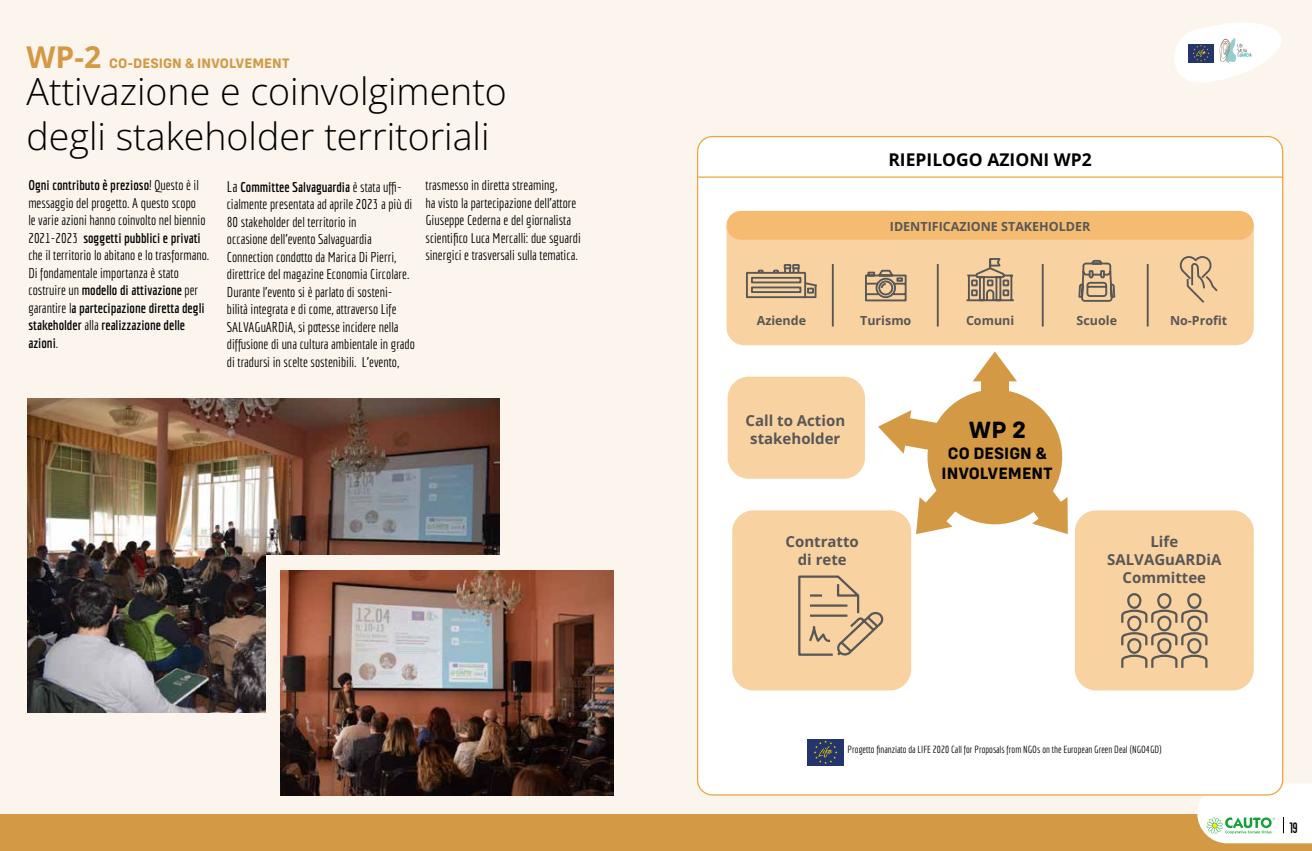
<style>
.page{position:relative;width:1312px;height:851px;background:#fff}
.page>*{position:absolute;margin:0;border:0;box-sizing:border-box;transform-origin:0 0}
.t1{font:300 37.5px/45px "Open Sans";color:#000}
.t2{font:700 24.25px "Config Rounded";color:#000}
.t3{font:700 17.5px "Open Sans";color:#000}
.t4{font:700 17px/20.4px "Config Rounded";color:#000;text-align:center}
.t5{font:700 15px/18px "Open Sans";color:#575756;text-align:center}
.t6{font:15px "LIQUIDO Reguar";color:#000}
.t7{font:700 14.12px "Config Rounded";color:#d39945}
.t8{font:13.75px/17.5px "Economica";color:#000}
.t9{font:700 12.5px "Open Sans";color:#575756}
.t10{font:10px "Economica";color:#000}
.s1{font-family:"Open Sans";font-size:30px}
.s2{font-weight:700}
.s3{font-size:15px}
</style>
<div class="page">
<div style="left:0;top:0;width:1311px;height:814px;background:#fbf5ed"></div>
<div style="left:0;top:814px;width:1311px;height:36px;background:#d39945"></div>
<svg style="left:1171px;top:21px;width:112px;height:63px"></svg>
<svg style="left:1196px;top:783px;width:115px;height:60px"></svg>
<div style="left:697px;top:136px;width:585px;height:658px;background:#fff;border-radius:15px"></div>
<img style="left:28px;top:398px;width:471px;height:314px">
<hr style="left:698px;top:176px;width:584px;height:2px;background:#f0a33c">
<div style="left:732px;top:510px;width:179px;height:180px;background:#f9d2a2;border-radius:21px"></div>
<div style="left:726px;top:211px;width:527px;height:134px;background:#f9d2a2;border-radius:18px"></div>
<div style="left:726px;top:211px;width:527px;height:29px;background:#f5bb71;border-radius:14px"></div>
<svg style="left:746px;top:264px;width:71px;height:35px"></svg>
<svg style="left:1179px;top:256px;width:39px;height:47px"></svg>
<svg style="left:966px;top:258px;width:48px;height:44px"></svg>
<svg style="left:1078px;top:259px;width:37px;height:43px"></svg>
<svg style="left:865px;top:269px;width:42px;height:33px"></svg>
<hr style="left:831px;top:264px;width:2px;height:62px;background:#575756">
<hr style="left:936px;top:264px;width:2px;height:62px;background:#575756">
<hr style="left:1041px;top:264px;width:2px;height:62px;background:#575756">
<hr style="left:1146px;top:264px;width:2px;height:62px;background:#575756">
<svg style="left:798px;top:575px;width:86px;height:81px"></svg>
<div style="left:1074px;top:510px;width:179px;height:180px;background:#f9d2a2;border-radius:21px"></div>
<svg style="left:1121px;top:593px;width:87px;height:75px"></svg>
<div style="left:266px;top:555px;width:329px;height:180px;background:#fbf5ed"></div>
<img style="left:280px;top:570px;width:333px;height:225px">
<div style="left:807px;top:738px;width:36px;height:27px;background:#24346c"></div>
<svg style="left:814px;top:740px;width:23px;height:24px"></svg>
<svg style="left:877px;top:351px;width:191px;height:183px"></svg>
<div style="left:727px;top:376px;width:137px;height:102px;background:#f9d2a2;border-radius:21px"></div>
<p class="t7" style="left:27px;top:54px;width:265px"><span class="s1">WP-2</span> CO-DESIGN &amp; INVOLVEMENT</p>
<h1 class="t1" style="left:27px;top:67px;width:482px">Attivazione e coinvolgimento degli stakeholder territoriali</h1>
<p class="t8" style="left:28px;top:176px;width:182px"><span class="s2">Ogni contributo è prezioso</span>! Questo è il messaggio del progetto. A questo scopo<br>le varie azioni hanno coinvolto nel biennio 2021-2023 <span class="s2">soggetti pubblici e privati </span>che il territorio lo abitano e lo trasformano.<br>Di fondamentale importanza è stato costruire un <span class="s2">modello di attivazione</span> per garantire l<span class="s2">a partecipazione diretta degli stakeholder</span> alla <span class="s2">realizzazione delle azioni</span>.</p>
<p class="t8" style="left:227px;top:178px;width:189px"><span class="s3">La</span> <span class="s2">Committee Salvaguardia</span> è stata uffi&shy;cialmente presentata ad aprile 2023 a più di 80 stakeholder del territorio in<br>occasione dell’evento Salvaguardia Connection condotto da Marica Di Pierri, direttrice del magazine Economia Circolare.<br>Durante l’evento si è parlato di sosteni&shy;bilità integrata e di come, attraverso Life SALVAGuARDiA, si potesse incidere nella diffusione di una cultura ambientale in grado di tradursi in scelte sostenibili. L’evento,</p>
<p class="t8" style="left:425px;top:176px;width:157px">trasmesso in diretta streaming,<br>ha visto la partecipazione dell’attore Giuseppe Cederna e del giornalista scientifico Luca Mercalli: due sguardi sinergici e trasversali sulla tematica.</p>
<p class="t3" style="left:888px;top:147px;width:205px">RIEPILOGO AZIONI WP2</p>
<p class="t9" style="left:889px;top:218px;width:202px">IDENTIFICAZIONE STAKEHOLDER</p>
<p class="t9" style="left:756px;top:311px;width:51px">Aziende</p>
<p class="t9" style="left:860px;top:311px;width:53px">Turismo</p>
<p class="t9" style="left:965px;top:311px;width:50px">Comuni</p>
<p class="t9" style="left:1076px;top:311px;width:42px">Scuole</p>
<p class="t9" style="left:1169px;top:311px;width:59px">No-Profit</p>
<p class="t5" style="left:745px;top:410px;width:101px">Call to Action stakeholder</p>
<p class="t5" style="left:785px;top:532px;width:75px">Contratto di rete</p>
<h2 class="t2" style="left:968px;top:415px;width:59px">WP 2</h2>
<p class="t4" style="left:941px;top:442px;width:113px">CO DESIGN &amp;<br>INVOLVEMENT</p>
<p class="t5" style="left:1106px;top:532px;width:116px">Life<br>SALVAGuARDiA<br>Committee</p>
<p class="t10" style="left:847px;top:743px;width:315px">Progetto finanziato da LIFE 2020 Call for Proposals from NGOs on the European Green Deal (NGO4GD)</p>
<p class="t6" style="left:1289px;top:820px;width:10px">19</p>
</div>
